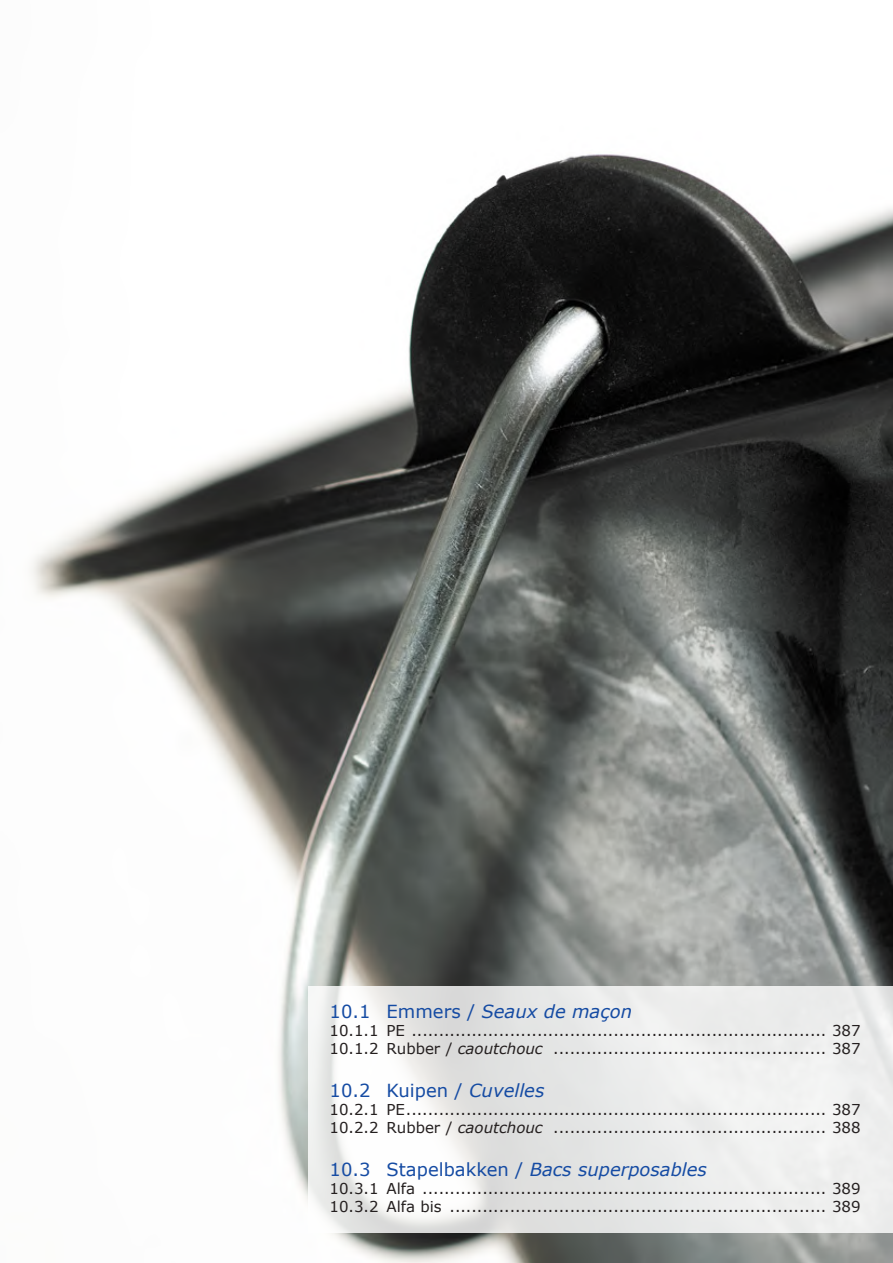
<style>
.page{position:relative;width:893px;height:1263px;background:#fff}
.page>*{position:absolute;margin:0;border:0;box-sizing:border-box;transform-origin:0 0}
.t1{font:18px "Verdana";color:#154ba3}
.t2{font:italic 18px "Verdana";color:#154ba3}
.t3{font:15px/18px "Verdana";color:#241f1f}
.s1{font-style:normal}
.s2{font-style:italic}
</style>
<div class="page">
<img style="left:31px;top:154px;width:862px;height:1109px">
<svg style="left:308px;top:986px;width:585px;height:247px;fill:#ecedec"></svg>
<p class="t2" style="left:330px;top:998px;width:304px"><span class="s1">10.1 Emmers /</span> Seaux de maçon</p>
<p class="t3" style="left:330px;top:1021px;width:533px">10.1.1 PE ............................................................................ 387<br>10.1.2 Rubber / <span class="s2">caoutchouc</span> .................................................. 387</p>
<p class="t1" style="left:330px;top:1078px;width:216px">10.2 Kuipen / <span class="s2">Cuvelles</span></p>
<p class="t3" style="left:330px;top:1100px;width:533px">10.2.1 PE............................................................................. 387<br>10.2.2 Rubber / <span class="s2">caoutchouc</span> .................................................. 388</p>
<p class="t1" style="left:330px;top:1157px;width:379px">10.3 Stapelbakken / <span class="s2">Bacs superposables</span></p>
<p class="t3" style="left:330px;top:1179px;width:533px">10.3.1 Alfa .......................................................................... 389<br>10.3.2 Alfa bis ..................................................................... 389</p>
</div>
